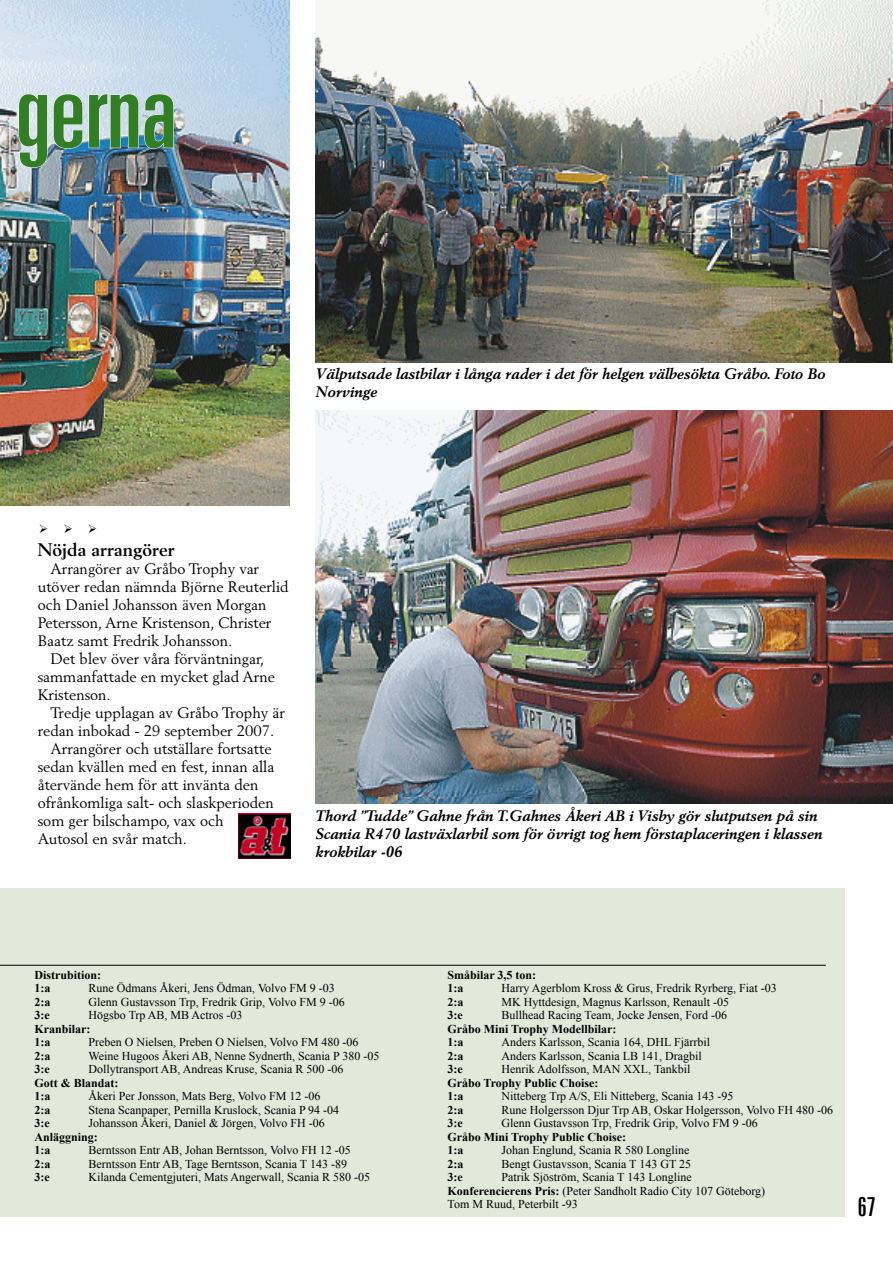
<style>
.page{position:relative;width:893px;height:1263px;background:#fff}
.page>*{position:absolute;margin:0;border:0;box-sizing:border-box;transform-origin:0 0}
.t1{font:ultra-condensed 105px "Univers";color:#317e24}
.t2{font:extra-condensed 27px "Zurich BT";color:#000}
.t3{font:700 18px "Berling";color:#000}
.t4{font:15px "Berling";color:#000}
.t5{font:italic 700 15px/18px "Berling";color:#000}
.t6{font:12px/13.5px "Times New Roman";color:#000}
.t7{font:700 12px/13.5px "Times New Roman";color:#000}
.s1{font-weight:700}
</style>
<div class="page">
<div style="left:0;top:888px;width:845px;height:328px;background:#e1e9da"></div>
<img style="left:239px;top:813px;width:51px;height:45px">
<hr style="left:0;top:965px;width:826px;height:1px;background:#000">
<img style="left:0;top:0;width:290px;height:505px">
<img style="left:316px;top:0;width:577px;height:362px">
<img style="left:316px;top:411px;width:577px;height:392px">
<img style="left:18px;top:94px;width:156px;height:74px">
<h1 class="t1" style="left:16px;top:51px;width:163px">gerna</h1>
<p class="t5" style="left:316px;top:365px;width:511px">Välputsade lastbilar i långa rader i det för helgen välbesökta Gråbo. Foto Bo<br>Norvinge</p>
<h3 class="t3" style="left:38px;top:539px;width:139px">Nöjda arrangörer</h3>
<p class="t4" style="left:50px;top:559px;width:210px">Arrangörer av Gråbo Trophy var</p>
<p class="t4" style="left:38px;top:577px;width:252px">utöver redan nämnda Björne Reuterlid</p>
<p class="t4" style="left:38px;top:595px;width:230px">och Daniel Johansson även Morgan</p>
<p class="t4" style="left:38px;top:613px;width:235px">Petersson, Arne Kristenson, Christer</p>
<p class="t4" style="left:38px;top:631px;width:196px">Baatz samt Fredrik Johansson.</p>
<p class="t4" style="left:50px;top:649px;width:215px">Det blev över våra förväntningar,</p>
<p class="t4" style="left:38px;top:667px;width:239px">sammanfattade en mycket glad Arne</p>
<p class="t4" style="left:38px;top:685px;width:75px">Kristenson.</p>
<p class="t4" style="left:50px;top:703px;width:236px">Tredje upplagan av Gråbo Trophy är</p>
<p class="t4" style="left:38px;top:721px;width:238px">redan inbokad - 29 september 2007.</p>
<p class="t4" style="left:50px;top:739px;width:223px">Arrangörer och utställare fortsatte</p>
<p class="t4" style="left:38px;top:757px;width:238px">sedan kvällen med en fest, innan alla</p>
<p class="t4" style="left:38px;top:775px;width:222px">återvände hem för att invänta den</p>
<p class="t4" style="left:38px;top:793px;width:238px">ofrånkomliga salt- och slaskperioden</p>
<p class="t4" style="left:38px;top:811px;width:187px">som ger bilschampo, vax och</p>
<p class="t4" style="left:38px;top:829px;width:151px">Autosol en svår match.</p>
<p class="t5" style="left:316px;top:806px;width:508px">Thord ”Tudde” Gahne från T.Gahnes Åkeri AB i Visby gör slutputsen på sin<br>Scania R470 lastväxlarbil som för övrigt tog hem förstaplaceringen i klassen krokbilar -06</p>
<p class="t7" style="left:35px;top:967px;width:68px">Distrubition:<br>1:a</p>
<p class="t6" style="left:89px;top:981px;width:248px">Rune Ödmans Åkeri, Jens Ödman, Volvo FM 9 -03</p>
<p class="t7" style="left:447px;top:967px;width:90px">Småbilar 3,5 ton:<br>1:a</p>
<p class="t6" style="left:501px;top:981px;width:277px">Harry Agerblom Kross &amp; Grus, Fredrik Ryrberg, Fiat -03</p>
<p class="t7" style="left:35px;top:994px;width:17px">2:a</p>
<p class="t6" style="left:89px;top:995px;width:258px">Glenn Gustavsson Trp, Fredrik Grip, Volvo FM 9 -06</p>
<p class="t7" style="left:35px;top:1008px;width:17px">3:e</p>
<p class="t6" style="left:89px;top:1008px;width:156px">Högsbo Trp AB, MB Actros -03</p>
<p class="t7" style="left:35px;top:1021px;width:58px">Kranbilar:<br>1:a</p>
<p class="t6" style="left:89px;top:1035px;width:271px">Preben O Nielsen, Preben O Nielsen, Volvo FM 480 -06</p>
<p class="t7" style="left:35px;top:1048px;width:17px">2:a</p>
<p class="t6" style="left:89px;top:1049px;width:292px">Weine Hugoos Åkeri AB, Nenne Sydnerth, Scania P 380 -05</p>
<p class="t7" style="left:35px;top:1062px;width:17px">3:e</p>
<p class="t6" style="left:89px;top:1062px;width:256px">Dollytransport AB, Andreas Kruse, Scania R 500 -06</p>
<p class="t7" style="left:35px;top:1075px;width:85px">Gott &amp; Blandat:<br>1:a</p>
<p class="t6" style="left:89px;top:1089px;width:234px">Åkeri Per Jonsson, Mats Berg, Volvo FM 12 -06</p>
<p class="t7" style="left:447px;top:994px;width:17px">2:a</p>
<p class="t6" style="left:501px;top:995px;width:229px">MK Hyttdesign, Magnus Karlsson, Renault -05</p>
<p class="t7" style="left:447px;top:1008px;width:17px">3:e</p>
<p class="t6" style="left:501px;top:1008px;width:227px">Bullhead Racing Team, Jocke Jensen, Ford -06</p>
<p class="t7" style="left:447px;top:1021px;width:171px">Gråbo Mini Trophy Modellbilar:<br>1:a</p>
<p class="t6" style="left:501px;top:1035px;width:210px">Anders Karlsson, Scania 164, DHL Fjärrbil</p>
<p class="t7" style="left:447px;top:1048px;width:17px">2:a</p>
<p class="t6" style="left:501px;top:1049px;width:202px">Anders Karlsson, Scania LB 141, Dragbil</p>
<p class="t7" style="left:447px;top:1062px;width:17px">3:e</p>
<p class="t6" style="left:501px;top:1062px;width:190px">Henrik Adolfsson, MAN XXL, Tankbil</p>
<p class="t7" style="left:447px;top:1075px;width:153px">Gråbo Trophy Public Choise:<br>1:a</p>
<p class="t6" style="left:501px;top:1089px;width:233px">Nitteberg Trp A/S, Eli Nitteberg, Scania 143 -95</p>
<p class="t7" style="left:35px;top:1102px;width:17px">2:a</p>
<p class="t6" style="left:89px;top:1103px;width:252px">Stena Scanpaper, Pernilla Kruslock, Scania P 94 -04</p>
<p class="t7" style="left:35px;top:1116px;width:17px">3:e</p>
<p class="t6" style="left:89px;top:1116px;width:238px">Johansson Åkeri, Daniel &amp; Jörgen, Volvo FH -06</p>
<p class="t7" style="left:35px;top:1129px;width:65px">Anläggning:<br>1:a</p>
<p class="t6" style="left:89px;top:1143px;width:264px">Berntsson Entr AB, Johan Berntsson, Volvo FH 12 -05</p>
<p class="t7" style="left:447px;top:1102px;width:17px">2:a</p>
<p class="t6" style="left:501px;top:1103px;width:333px">Rune Holgersson Djur Trp AB, Oskar Holgersson, Volvo FH 480 -06</p>
<p class="t7" style="left:447px;top:1116px;width:17px">3:e</p>
<p class="t6" style="left:501px;top:1116px;width:258px">Glenn Gustavsson Trp, Fredrik Grip, Volvo FM 9 -06</p>
<p class="t7" style="left:447px;top:1129px;width:180px">Gråbo Mini Trophy Public Choise:<br>1:a</p>
<p class="t6" style="left:501px;top:1143px;width:189px">Johan Englund, Scania R 580 Longline</p>
<p class="t7" style="left:35px;top:1156px;width:17px">2:a</p>
<p class="t6" style="left:89px;top:1157px;width:260px">Berntsson Entr AB, Tage Berntsson, Scania T 143 -89</p>
<p class="t7" style="left:35px;top:1170px;width:17px">3:e</p>
<p class="t6" style="left:89px;top:1170px;width:283px">Kilanda Cementgjuteri, Mats Angerwall, Scania R 580 -05</p>
<p class="t7" style="left:447px;top:1156px;width:17px">2:a</p>
<p class="t6" style="left:501px;top:1157px;width:191px">Bengt Gustavsson, Scania T 143 GT 25</p>
<p class="t7" style="left:447px;top:1170px;width:17px">3:e</p>
<p class="t6" style="left:447px;top:1170px;width:319px;text-indent:54px">Patrik Sjöström, Scania T 143 Longline<br><span class="s1">Konferencierens Pris:</span> (Peter Sandholt Radio City 107 Göteborg)<br>Tom M Ruud, Peterbilt -93</p>
<h2 class="t2" style="left:857px;top:1191px;width:21px">67</h2>
</div>
